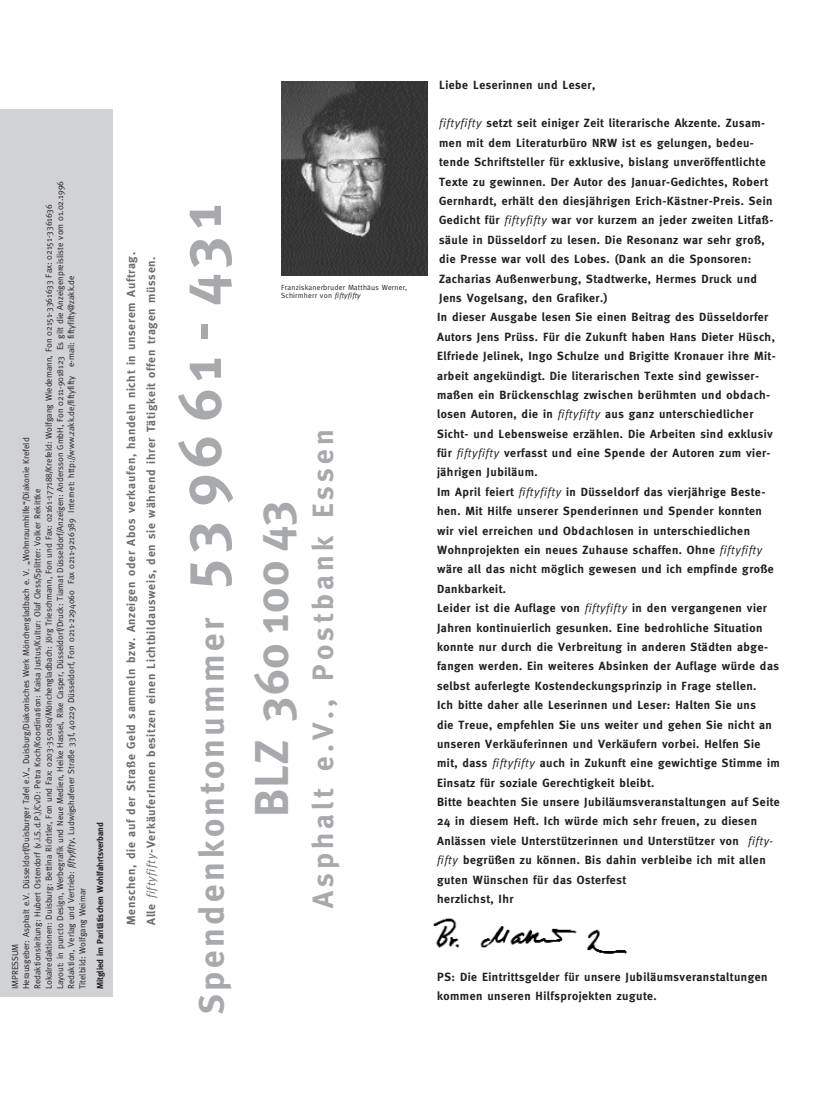
<style>
.page{position:relative;width:833px;height:1099px;background:#fff}
.page>*{position:absolute;margin:0;border:0;box-sizing:border-box;transform-origin:0 0}
.t1{font:700 59.75px "Meta";letter-spacing:.1em;color:#a8a9ad}
.t2{font:700 47.5px "Meta";letter-spacing:.025em;color:#a8a9ad}
.t3{font:700 35px "Meta";letter-spacing:.1em;color:#a8a9ad}
.t4{font:700 29.38px "Meta";letter-spacing:.14em;color:#a8a9ad}
.t5{font:700 11.88px/19.4px "Meta";letter-spacing:.04em;color:#231f20}
.t6{font:700 11.88px/20px "Meta";letter-spacing:.06em;color:#6c6d70}
.t7{font:8.75px/11.2px "Meta";color:#231f20}
.t8{font:700 8.75px "Meta";color:#231f20}
.t9{font:7.5px/8.1px "Meta";letter-spacing:.025em;color:#231f20}
.s1{font-style:italic}
.s2{font-weight:400;font-style:italic}
</style>
<div class="page">
<div style="left:0;top:109px;width:113px;height:888px;background:#d1d2d4"></div>
<img style="left:281px;top:82px;width:147px;height:194px">
<img style="left:433px;top:918px;width:195px;height:36px">
<p class="t7" style="left:9px;top:989px;width:809px;rotate:-90deg">IMPRESSUM<br>Herausgeber: Asphalt e.V. Düsseldorf/Duisburger Tafel e.V., Duisburg/Diakonisches Werk Mönchengladbach e. V. „Wohnraumhilfe“/Diakonie Krefeld<br>Redaktionsleitung: Hubert Ostendorf (v.i.S.d.P.)/CvD: Petra Koch/Koordination: Kaisa Justus/Kultur: Olaf Cless/Splitter: Volker Rekittke<br>Lokalredaktionen: Duisburg: Bettina Richtler, Fon und Fax: 0203-350180/Mönchengladbach: Jörg Trieschmann, Fon und Fax: 02161-177188/Krefeld: Wolfgang Wiedemann, Fon 02151-3361633 Fax: 02151-3361636<br>Layout: in puncto Design, Werbegrafik und Neue Medien, Heike Hassel, Rike Casper, Düsseldorf/Druck: Tiamat Düsseldorf/Anzeigen: Andersson GmbH, Fon 0211-9018123 Es gilt die Anzeigenpreisliste vom 01.02.1996<br>Redaktion, Verlag und Vertrieb: <span class="s1">fiftyfifty</span>, Ludwigshafener Straße 33f, 40229 Düsseldorf, Fon 0211-2294060 Fax 0211-9216389 Internet: http://www.zakk.de/fiftyfifty e-mail: fiftyfifty@zakk.de<br>Titelbild: Wolfgang Weimar</p>
<p class="t8" style="left:95px;top:989px;width:169px;rotate:-90deg">Mitglied im Paritätischen Wohlfahrtsverband</p>
<p class="t6" style="left:121px;top:924px;width:674px;rotate:-90deg">Menschen, die auf der Straße Geld sammeln bzw. Anzeigen oder Abos verkaufen, handeln nicht in unserem Auftrag.<br>Alle <span class="s2">fiftyfifty</span>-VerkäuferInnen besitzen einen Lichtbildausweis, den sie während ihrer Tätigkeit offen tragen müssen.</p>
<h1 class="t1" style="left:166px;top:591px;width:389px;rotate:-90deg">539661-431</h1>
<h3 class="t3" style="left:191px;top:1014px;width:398px;rotate:-90deg">Spendenkontonummer</h3>
<p class="t9" style="left:281px;top:283px;width:127px">Franziskanerbruder Matthäus Werner,<br>Schirmherr von <span class="s1">fiftyfifty</span></p>
<h2 class="t2" style="left:244px;top:817px;width:318px;rotate:-90deg">BLZ 36010043</h2>
<h3 class="t4" style="left:306px;top:907px;width:480px;rotate:-90deg">Asphalt e.V., Postbank Essen</h3>
<p class="t5" style="left:439px;top:75px;width:157px">Liebe Leserinnen und Leser,</p>
<p class="t5" style="left:437px;top:114px;width:344px"><span class="s2">fiftyfifty</span> setzt seit einiger Zeit literarische Akzente. Zusam&shy;men mit dem Literaturbüro NRW ist es gelungen, bedeu&shy;tende Schriftsteller für exklusive, bislang unveröffentlichte Texte zu gewinnen. Der Autor des Januar-Gedichtes, Robert Gernhardt, erhält den diesjährigen Erich-Kästner-Preis. Sein Gedicht für <span class="s2">fiftyfifty</span> war vor kurzem an jeder zweiten Litfaß&shy;säule in Düsseldorf zu lesen. Die Resonanz war sehr groß, die Presse war voll des Lobes. (Dank an die Sponsoren:<br>Zacharias Außenwerbung, Stadtwerke, Hermes Druck und Jens Vogelsang, den Grafiker.)<br>In dieser Ausgabe lesen Sie einen Beitrag des Düsseldorfer Autors Jens Prüss. Für die Zukunft haben Hans Dieter Hüsch, Elfriede Jelinek, Ingo Schulze und Brigitte Kronauer ihre Mit&shy;arbeit angekündigt. Die literarischen Texte sind gewisser&shy;maßen ein Brückenschlag zwischen berühmten und obdach&shy;losen Autoren, die in <span class="s2">fiftyfifty</span> aus ganz unterschiedlicher Sicht- und Lebensweise erzählen. Die Arbeiten sind exklusiv für <span class="s2">fiftyfifty</span> verfasst und eine Spende der Autoren zum vier&shy;jährigen Jubiläum.<br>Im April feiert <span class="s2">fiftyfifty</span> in Düsseldorf das vierjährige Beste&shy;hen. Mit Hilfe unserer Spenderinnen und Spender konnten wir viel erreichen und Obdachlosen in unterschiedlichen Wohnprojekten ein neues Zuhause schaffen. Ohne <span class="s2">fiftyfifty </span>wäre all das nicht möglich gewesen und ich empfinde große Dankbarkeit.<br>Leider ist die Auflage von <span class="s2">fiftyfifty</span> in den vergangenen vier Jahren kontinuierlich gesunken. Eine bedrohliche Situation konnte nur durch die Verbreitung in anderen Städten abge&shy;fangen werden. Ein weiteres Absinken der Auflage würde das selbst auferlegte Kostendeckungsprinzip in Frage stellen.<br>Ich bitte daher alle Leserinnen und Leser: Halten Sie uns<br>die Treue, empfehlen Sie uns weiter und gehen Sie nicht an unseren Verkäuferinnen und Verkäufern vorbei. Helfen Sie mit, dass <span class="s2">fiftyfifty</span> auch in Zukunft eine gewichtige Stimme im Einsatz für soziale Gerechtigkeit bleibt.<br>Bitte beachten Sie unsere Jubiläumsveranstaltungen auf Seite 24 in diesem Heft. Ich würde mich sehr freuen, zu diesen Anlässen viele Unterstützerinnen und Unterstützer von <span class="s2">fifty&shy;fifty</span> begrüßen zu können. Bis dahin verbleibe ich mit allen guten Wünschen für das Osterfest<br>herzlichst, Ihr</p>
<p class="t5" style="left:437px;top:966px;width:332px">PS: Die Eintrittsgelder für unsere Jubiläumsveranstaltungen kommen unseren Hilfsprojekten zugute.</p>
</div>
